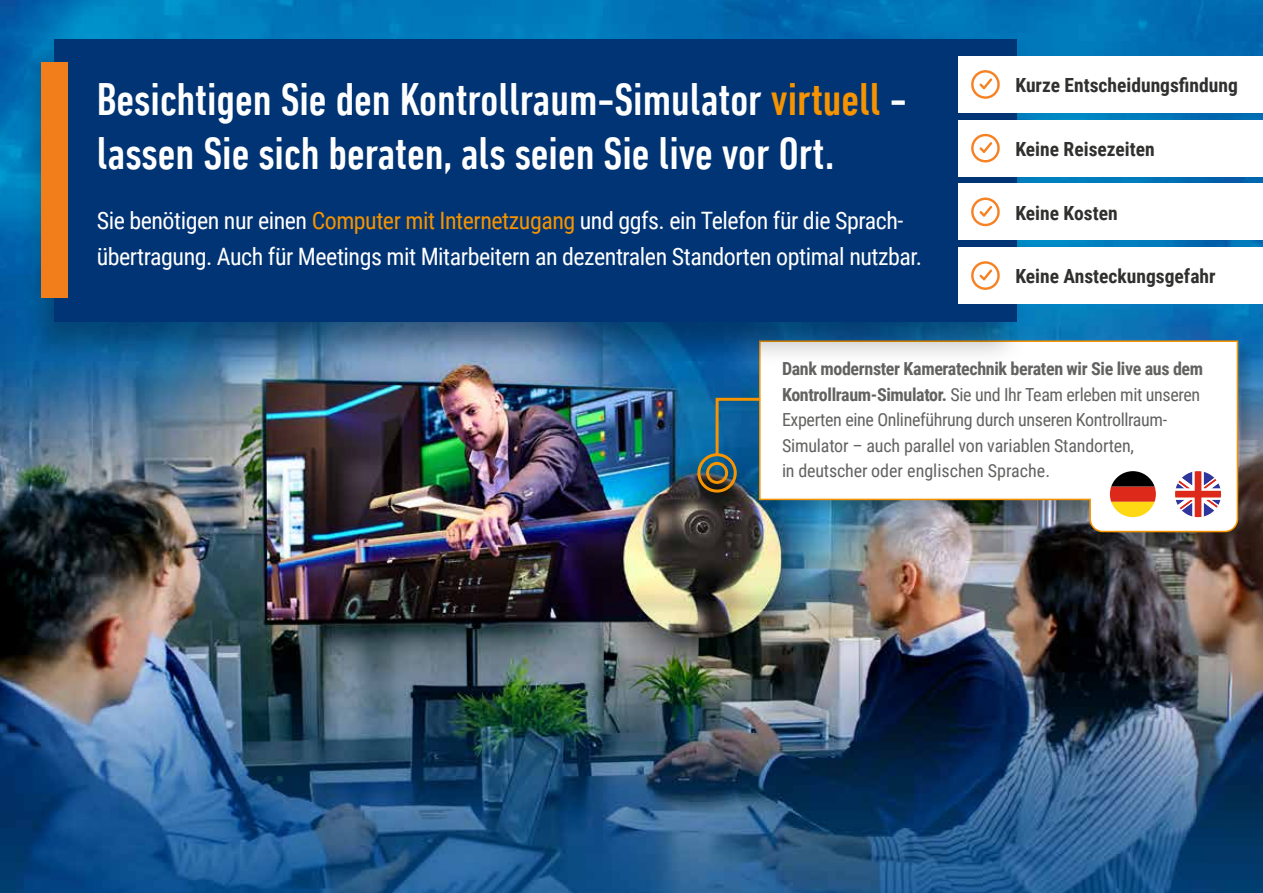
<style>
.page{position:relative;width:1263px;height:893px;background:#fff}
.page>*{position:absolute;margin:0;border:0;box-sizing:border-box;transform-origin:0 0}
.t1{font:500 condensed 46.5px/53.4px "DIN Next LT Pro";color:#fff}
.t2{font:24px/36px "Roboto Condensed";letter-spacing:-.02em;color:#fff}
.t3{font:700 19.5px "Roboto Condensed";color:#30302f}
.t4{font:18px/25.5px "Roboto Condensed";letter-spacing:-.02em;color:#626261}
.s1{color:#f59300}
.s2{font-weight:700}
</style>
<div class="page">
<img style="left:0;top:0;width:1263px;height:893px">
<div style="left:759px;top:341px;width:496px;height:208px;background:#000;opacity:.16"></div>
<svg style="left:758px;top:340px;width:481px;height:193px"></svg>
<div style="left:19px;top:37px;width:1010px;height:330px;background:#000;opacity:.29"></div>
<div style="left:54px;top:40px;width:962px;height:282px;background:#003474"></div>
<div style="left:41px;top:62px;width:27px;height:236px;background:#f17e1a"></div>
<div style="left:958px;top:120px;width:305px;height:56px;background:#fff"></div>
<div style="left:958px;top:56px;width:305px;height:57px;background:#fff"></div>
<div style="left:958px;top:184px;width:305px;height:56px;background:#fff"></div>
<div style="left:958px;top:247px;width:305px;height:57px;background:#fff"></div>
<svg style="left:971px;top:134px;width:29px;height:28px"></svg>
<svg style="left:971px;top:70px;width:29px;height:29px"></svg>
<svg style="left:971px;top:198px;width:29px;height:28px"></svg>
<svg style="left:971px;top:261px;width:29px;height:29px"></svg>
<div style="left:706px;top:462px;width:22px;height:22px;border:3px solid #f59300;border-radius:50%"></div>
<div style="left:697px;top:453px;width:40px;height:40px;border:3px solid #f59300;border-radius:50%"></div>
<svg style="left:714px;top:396px;width:49px;height:62px;background:#366d8a"></svg>
<svg style="left:1110px;top:471px;width:46px;height:46px"></svg>
<svg style="left:1175px;top:471px;width:46px;height:46px"></svg>
<h1 class="t1" style="left:97px;top:73px;width:812px">Besichtigen Sie den Kontrollraum-Simulator <span class="s1">virtuell</span> - lassen Sie sich beraten, als seien Sie live vor Ort.</h1>
<h2 class="t2" style="left:97px;top:202px;width:827px">Sie benötigen nur einen <span class="s1">Computer mit Internetzugang</span> und ggfs. ein Telefon für die Sprach&shy;übertragung. Auch für Meetings mit Mitarbeitern an dezentralen Standorten optimal nutzbar.</h2>
<p class="t3" style="left:1015px;top:71px;width:224px">Kurze Entscheidungsfindung</p>
<p class="t3" style="left:1015px;top:135px;width:141px">Keine Reisezeiten</p>
<p class="t3" style="left:1015px;top:200px;width:104px">Keine Kosten</p>
<p class="t3" style="left:1015px;top:262px;width:202px">Keine Ansteckungsgefahr</p>
<p class="t4" style="left:782px;top:355px;width:423px"><span class="s2">Dank modernster Kameratechnik beraten wir Sie live aus dem Kontrollraum-Simulator.</span> Sie und Ihr Team erleben mit unseren Experten eine Onlineführung durch unseren Kontrollraum-Simulator – auch parallel von variablen Standorten,<br>in deutscher oder englischen Sprache.</p>
</div>
